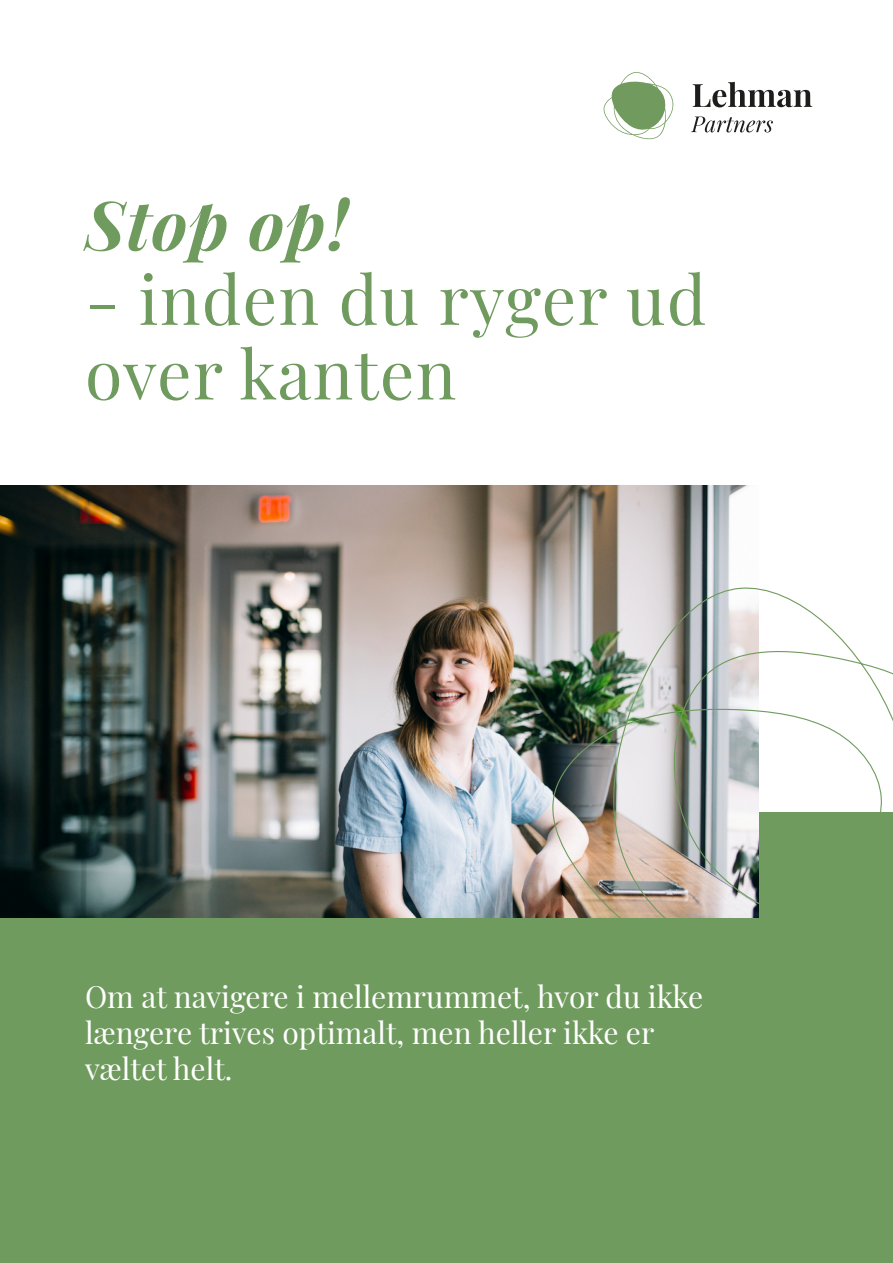
<style>
.page{position:relative;width:893px;height:1263px;background:#fff}
.page>*{position:absolute;margin:0;border:0;box-sizing:border-box;transform-origin:0 0}
.t1{font:67.95px/74.6px "Playfair Display";letter-spacing:.02em;color:#709b5e}
.t2{font:italic 700 67.95px "Playfair Display";letter-spacing:.02em;color:#709b5e}
.t3{font:30px/36px "Playfair Display";color:#fff}
</style>
<div class="page">
<div style="left:0;top:813px;width:893px;height:450px;background:#709b5e"></div>
<img style="left:0;top:485px;width:749px;height:432px">
<svg style="left:604px;top:72px;width:70px;height:67px"></svg>
<svg style="left:691px;top:116px;width:82px;height:16px"></svg>
<svg style="left:693px;top:82px;width:119px;height:25px"></svg>
<img style="left:548px;top:583px;width:345px;height:335px">
<h1 class="t2" style="left:85px;top:172px;width:265px">Stop op!</h1>
<h1 class="t1" style="left:85px;top:256px;width:623px">- inden du ryger ud over kanten</h1>
<p class="t3" style="left:85px;top:976px;width:620px">Om at navigere i mellemrummet, hvor du ikke længere trives optimalt, men heller ikke er væltet helt.</p>
</div>
